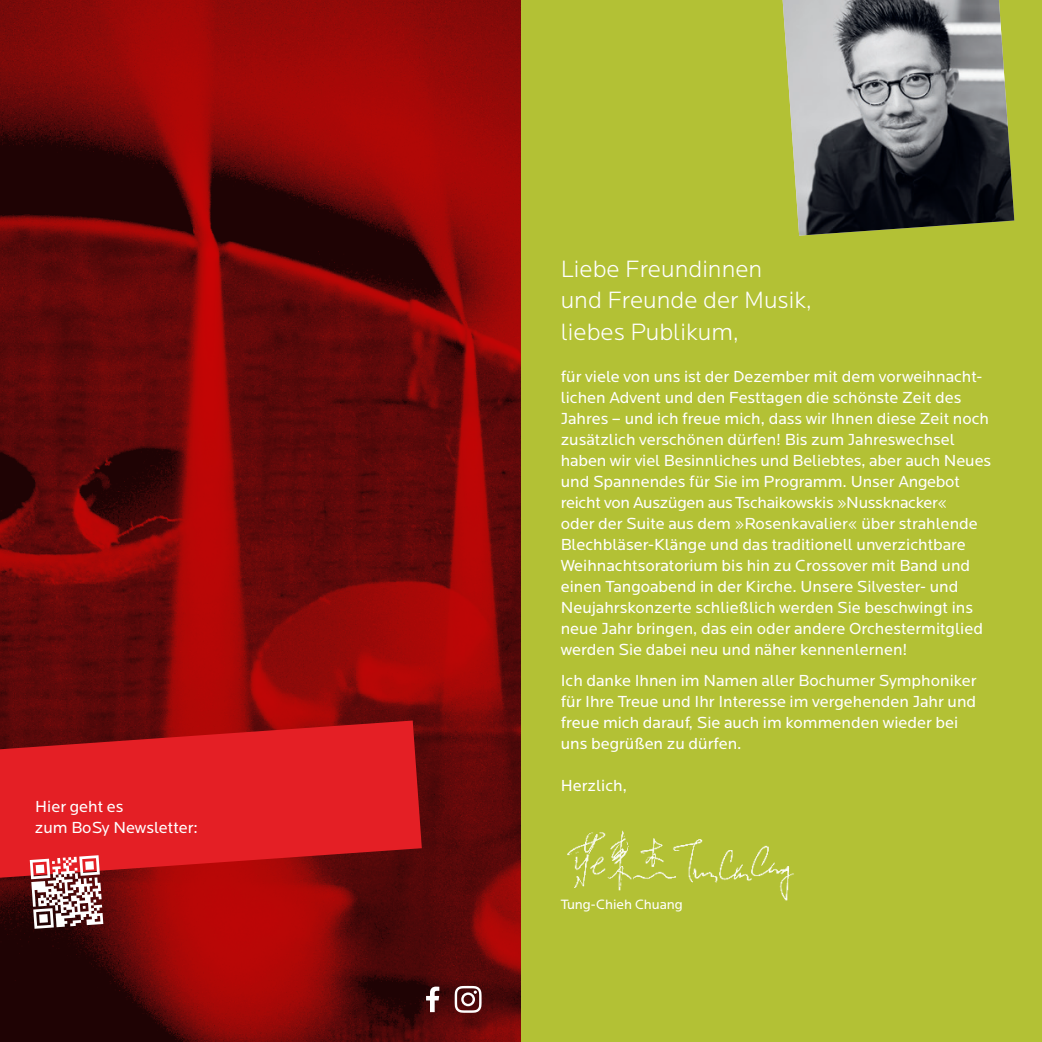
<style>
.page{position:relative;width:1042px;height:1042px;background:#fff}
.page>*{position:absolute;margin:0;border:0;box-sizing:border-box;transform-origin:0 0}
.t1{font:300 24.5px/31.5px "Locator";color:#fff}
.t2{font:16.62px/21px "Locator";color:#fff}
.t3{font:14px "Locator";letter-spacing:-.005em;color:#fff}
</style>
<div class="page">
<img style="left:0;top:0;width:521px;height:1042px">
<svg style="left:426px;top:986px;width:13px;height:26px"></svg>
<svg style="left:455px;top:986px;width:26px;height:27px"></svg>
<div style="left:521px;top:0;width:521px;height:1042px;background:#b3c135"></div>
<img style="left:782px;top:0;width:232px;height:236px">
<img style="left:567px;top:830px;width:227px;height:71px">
<svg style="left:0;top:720px;width:422px;height:158px;background:#ce1a1f"></svg>
<svg style="left:30px;top:855px;width:73px;height:74px"></svg>
<p class="t2" style="left:35px;top:796px;width:165px">Hier geht es<br>zum BoSy Newsletter:</p>
<h1 class="t1" style="left:561px;top:253px;width:253px">Liebe Freundinnen<br>und Freunde der Musik, liebes Publikum,</h1>
<p class="t2" style="left:561px;top:366px;width:432px">für viele von uns ist der Dezember mit dem vorweihnacht&shy;lichen Advent und den Festtagen die schönste Zeit des Jahres – und ich freue mich, dass wir Ihnen diese Zeit noch zusätzlich verschönen dürfen! Bis zum Jahreswechsel haben wir viel Besinnliches und Beliebtes, aber auch Neues und Spannendes für Sie im Programm. Unser Angebot reicht von Auszügen aus Tschaikowskis »Nussknacker«<br>oder der Suite aus dem »Rosenkavalier« über strahlende Blechbläser-Klänge und das traditionell unverzichtbare Weihnachtsoratorium bis hin zu Crossover mit Band und einen Tangoabend in der Kirche. Unsere Silvester- und Neujahrskonzerte schließlich werden Sie beschwingt ins neue Jahr bringen, das ein oder andere Orchestermitglied werden Sie dabei neu und näher kennenlernen!</p>
<p class="t2" style="left:561px;top:670px;width:417px">Ich danke Ihnen im Namen aller Bochumer Symphoniker für Ihre Treue und Ihr Interesse im vergehenden Jahr und freue mich darauf, Sie auch im kommenden wieder bei uns begrüßen zu dürfen.</p>
<p class="t2" style="left:561px;top:775px;width:68px">Herzlich,</p>
<p class="t3" style="left:561px;top:896px;width:124px">Tung-Chieh Chuang</p>
</div>
